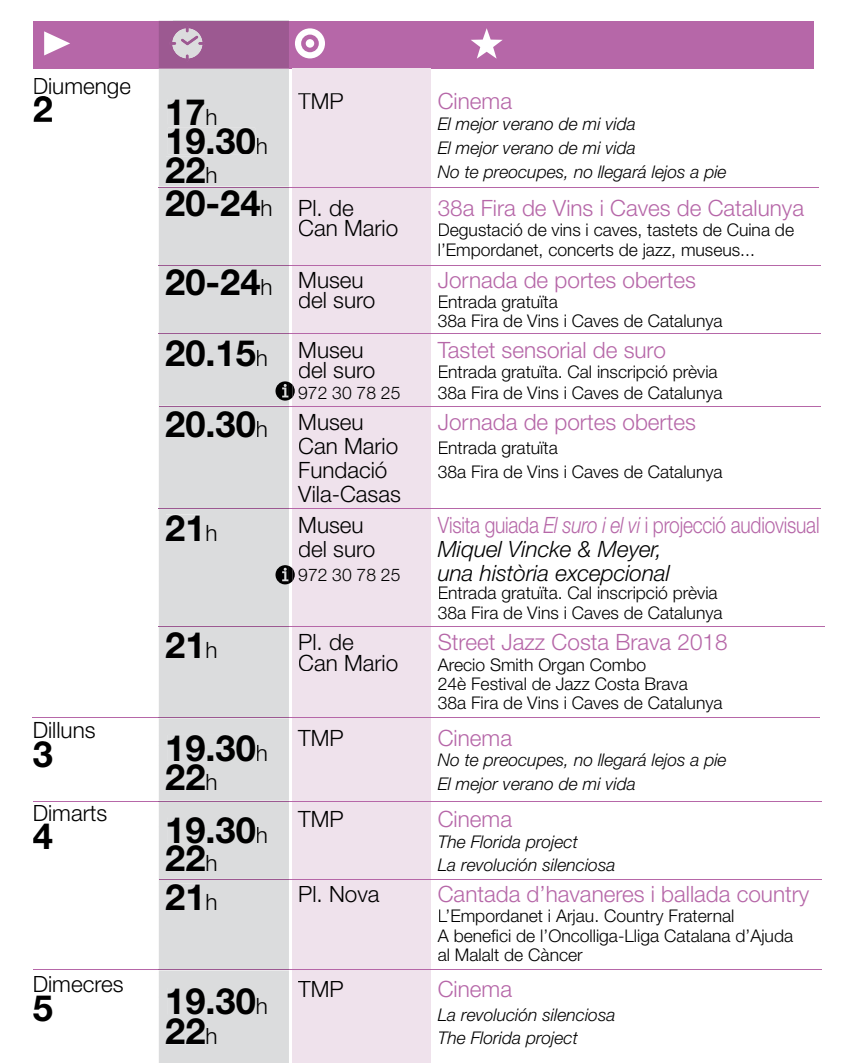
<style>
.page{position:relative;width:851px;height:1063px;background:#fff}
.page>*{position:absolute;margin:0;border:0;box-sizing:border-box;transform-origin:0 0}
.t1{font:700 36.25px/29px "Helvetica Neue LT Std";color:#000}
.t2{font:300 22.5px "Helvetica Neue LT Std";color:#b667a8}
.t3{font:300 22.5px/31.2px "Helvetica Neue LT Std";color:#000}
.t4{font:300 22.5px "Helvetica Neue LT Std";color:#b667a8;scale:.85 1}
.t5{font:italic 300 22.5px "Helvetica Neue LT Std";color:#000}
.t6{font:300 17.5px/19px "Helvetica Neue LT Std";color:#000}
.t7{font:italic 300 17.5px/24px "Helvetica Neue LT Std";color:#000}
.s1{font-weight:300;font-size:22.5px}
.s2{font-style:italic}
</style>
<div class="page">
<div style="left:34px;top:21px;width:780px;height:47px;background:#b667a8"></div>
<hr style="left:173px;top:21px;width:144px;height:1px;background:#fff">
<div style="left:292px;top:68px;width:139px;height:995px;background:#efe2ec"></div>
<svg style="left:471px;top:28px;width:31px;height:31px"></svg>
<div style="left:295px;top:28px;width:30px;height:30px;background:#fff;border-radius:50%"></div>
<svg style="left:301px;top:35px;width:18px;height:17px"></svg>
<svg style="left:44px;top:31px;width:26px;height:24px"></svg>
<hr style="left:36px;top:96px;width:14px;height:3px;background:#000">
<hr style="left:158px;top:265px;width:663px;height:1px;background:#b667a8">
<hr style="left:158px;top:508px;width:663px;height:1px;background:#b667a8">
<hr style="left:159px;top:406px;width:662px;height:1px;background:#b667a8">
<hr style="left:33px;top:801px;width:788px;height:1px;background:#b667a8">
<hr style="left:33px;top:969px;width:788px;height:1px;background:#b667a8">
<hr style="left:158px;top:333px;width:663px;height:1px;background:#b667a8">
<hr style="left:160px;top:879px;width:661px;height:1px;background:#b667a8">
<hr style="left:158px;top:187px;width:661px;height:1px;background:#b667a8">
<hr style="left:158px;top:626px;width:666px;height:1px;background:#b667a8">
<hr style="left:33px;top:717px;width:786px;height:1px;background:#b667a8">
<div style="left:159px;top:718px;width:130px;height:345px;background:#dbdcdd"></div>
<div style="left:168px;top:735px;width:87px;height:26px;background:#dbdcdd"></div>
<div style="left:257px;top:745px;width:10px;height:16px;background:#dbdcdd"></div>
<div style="left:166px;top:764px;width:39px;height:26px;background:#dbdcdd"></div>
<div style="left:207px;top:774px;width:9px;height:16px;background:#dbdcdd"></div>
<div style="left:168px;top:817px;width:87px;height:27px;background:#dbdcdd"></div>
<div style="left:257px;top:827px;width:10px;height:16px;background:#dbdcdd"></div>
<div style="left:166px;top:845px;width:39px;height:26px;background:#dbdcdd"></div>
<div style="left:207px;top:855px;width:9px;height:16px;background:#dbdcdd"></div>
<div style="left:166px;top:884px;width:33px;height:26px;background:#dbdcdd"></div>
<div style="left:207px;top:894px;width:9px;height:16px;background:#dbdcdd"></div>
<div style="left:168px;top:988px;width:87px;height:26px;background:#dbdcdd"></div>
<div style="left:257px;top:998px;width:10px;height:16px;background:#dbdcdd"></div>
<div style="left:166px;top:1018px;width:39px;height:26px;background:#dbdcdd"></div>
<div style="left:207px;top:1028px;width:9px;height:16px;background:#dbdcdd"></div>
<hr style="left:159px;top:801px;width:130px;height:1px;background:#9c5991">
<hr style="left:159px;top:969px;width:130px;height:1px;background:#9c5991">
<hr style="left:160px;top:879px;width:129px;height:1px;background:#9c5991">
<div style="left:159px;top:627px;width:130px;height:90px;background:#dbdcdd"></div>
<div style="left:166px;top:632px;width:33px;height:26px;background:#dbdcdd"></div>
<div style="left:207px;top:642px;width:9px;height:16px;background:#dbdcdd"></div>
<div style="left:159px;top:68px;width:130px;height:558px;background:#dbdcdd"></div>
<div style="left:168px;top:99px;width:36px;height:26px;background:#dbdcdd"></div>
<div style="left:207px;top:109px;width:9px;height:16px;background:#dbdcdd"></div>
<div style="left:168px;top:128px;width:87px;height:26px;background:#dbdcdd"></div>
<div style="left:257px;top:138px;width:10px;height:16px;background:#dbdcdd"></div>
<div style="left:166px;top:157px;width:39px;height:26px;background:#dbdcdd"></div>
<div style="left:207px;top:167px;width:9px;height:16px;background:#dbdcdd"></div>
<div style="left:166px;top:190px;width:94px;height:26px;background:#dbdcdd"></div>
<div style="left:262px;top:200px;width:9px;height:16px;background:#dbdcdd"></div>
<div style="left:166px;top:269px;width:94px;height:27px;background:#dbdcdd"></div>
<div style="left:262px;top:279px;width:9px;height:16px;background:#dbdcdd"></div>
<div style="left:166px;top:340px;width:89px;height:26px;background:#dbdcdd"></div>
<div style="left:257px;top:350px;width:10px;height:16px;background:#dbdcdd"></div>
<div style="left:166px;top:411px;width:89px;height:27px;background:#dbdcdd"></div>
<div style="left:257px;top:421px;width:10px;height:16px;background:#dbdcdd"></div>
<div style="left:166px;top:515px;width:33px;height:26px;background:#dbdcdd"></div>
<div style="left:207px;top:524px;width:9px;height:17px;background:#dbdcdd"></div>
<hr style="left:159px;top:265px;width:130px;height:1px;background:#9c5991">
<hr style="left:159px;top:508px;width:130px;height:1px;background:#9c5991">
<hr style="left:159px;top:406px;width:130px;height:1px;background:#9c5991">
<hr style="left:159px;top:333px;width:130px;height:1px;background:#9c5991">
<hr style="left:159px;top:187px;width:130px;height:1px;background:#9c5991">
<hr style="left:159px;top:626px;width:130px;height:1px;background:#9c5991">
<hr style="left:159px;top:717px;width:130px;height:1px;background:#9c5991">
<svg style="left:159px;top:21px;width:130px;height:47px;background:#a26698"></svg>
<svg style="left:275px;top:381px;width:20px;height:20px"></svg>
<svg style="left:275px;top:565px;width:20px;height:19px"></svg>
<p class="t3" style="left:33px;top:73px;width:100px">Diumenge</p>
<h1 class="t1" style="left:33px;top:99px;width:22px">2</h1>
<p class="t3" style="left:298px;top:88px;width:47px">TMP</p>
<p class="t2" style="left:438px;top:93px;width:76px">Cinema</p>
<h1 class="t1" style="left:165px;top:102px;width:104px">17<span class="s1">h<br></span>19.30<span class="s1">h<br></span>22<span class="s1">h</span></h1>
<h1 class="t1" style="left:165px;top:168px;width:109px;line-height:79.2px">20-24<span class="s1">h<br></span>20-24<span class="s1">h</span></h1>
<p class="t7" style="left:438px;top:114px;width:290px">El mejor verano de mi vida<br>El mejor verano de mi vida<br>No te preocupes, no llegará lejos a pie</p>
<p class="t3" style="left:298px;top:195px;width:57px">Pl. de</p>
<p class="t2" style="left:438px;top:200px;width:367px">38a Fira de Vins i Caves de Catalunya</p>
<p class="t3" style="left:298px;top:215px;width:101px">Can Mario</p>
<p class="t6" style="left:437px;top:222px;width:358px;line-height:20.2px">Degustació de vins i caves, tastets de Cuina de l’Empordanet, concerts de jazz, museus...</p>
<p class="t3" style="left:298px;top:267px;width:67px">Museu</p>
<p class="t2" style="left:438px;top:272px;width:259px">Jornada de portes obertes</p>
<p class="t3" style="left:298px;top:287px;width:79px">del suro</p>
<p class="t6" style="left:437px;top:294px;width:286px">Entrada gratuïta<br>38a Fira de Vins i Caves de Catalunya</p>
<p class="t3" style="left:298px;top:337px;width:67px">Museu</p>
<p class="t2" style="left:438px;top:342px;width:229px">Tastet sensorial de suro</p>
<p class="t3" style="left:298px;top:358px;width:79px">del suro</p>
<p class="t6" style="left:438px;top:365px;width:281px">Entrada gratuïta. Cal inscripció prèvia</p>
<p class="t6" style="left:298px;top:385px;width:104px">972 30 78 25</p>
<p class="t6" style="left:437px;top:385px;width:286px">38a Fira de Vins i Caves de Catalunya</p>
<p class="t3" style="left:298px;top:409px;width:67px">Museu</p>
<p class="t2" style="left:438px;top:414px;width:259px">Jornada de portes obertes</p>
<p class="t3" style="left:298px;top:433px;width:101px">Can Mario</p>
<p class="t6" style="left:438px;top:440px;width:121px">Entrada gratuïta</p>
<p class="t3" style="left:298px;top:457px;width:91px">Fundació</p>
<p class="t6" style="left:438px;top:464px;width:286px">38a Fira de Vins i Caves de Catalunya</p>
<p class="t3" style="left:298px;top:481px;width:104px">Vila-Casas<br>Museu</p>
<h1 class="t1" style="left:165px;top:321px;width:104px;line-height:71.8px">20.15<span class="s1">h<br></span>20.30<span class="s1">h</span></h1>
<h1 class="t1" style="left:165px;top:517px;width:54px">21<span class="s1">h</span></h1>
<p class="t4" style="left:438px;top:517px;width:450px">Visita guiada <span class="s2">El suro i el vi</span> i projecció audiovisual</p>
<p class="t3" style="left:298px;top:536px;width:79px">del suro</p>
<p class="t5" style="left:438px;top:541px;width:226px">Miquel Vincke &amp; Meyer,</p>
<p class="t6" style="left:298px;top:568px;width:104px">972 30 78 25</p>
<p class="t5" style="left:437px;top:565px;width:234px">una història excepcional</p>
<p class="t6" style="left:437px;top:585px;width:286px;line-height:20.2px">Entrada gratuïta. Cal inscripció prèvia<br>38a Fira de Vins i Caves de Catalunya</p>
<p class="t3" style="left:298px;top:629px;width:57px">Pl. de</p>
<p class="t2" style="left:438px;top:634px;width:291px">Street Jazz Costa Brava 2018</p>
<p class="t3" style="left:298px;top:650px;width:101px">Can Mario</p>
<p class="t6" style="left:437px;top:657px;width:286px">Arecio Smith Organ Combo<br>24è Festival de Jazz Costa Brava<br>38a Fira de Vins i Caves de Catalunya</p>
<h1 class="t1" style="left:165px;top:635px;width:54px">21<span class="s1">h</span></h1>
<p class="t3" style="left:33px;top:717px;width:64px">Dilluns</p>
<h1 class="t1" style="left:33px;top:744px;width:22px">3</h1>
<p class="t3" style="left:33px;top:801px;width:76px">Dimarts</p>
<h1 class="t1" style="left:33px;top:826px;width:22px">4</h1>
<p class="t3" style="left:33px;top:971px;width:92px">Dimecres</p>
<h1 class="t1" style="left:33px;top:998px;width:22px">5</h1>
<h1 class="t1" style="left:165px;top:738px;width:104px">19.30<span class="s1">h<br></span>22<span class="s1">h</span></h1>
<h1 class="t1" style="left:165px;top:821px;width:104px;line-height:27.8px">19.30<span class="s1">h<br></span>22<span class="s1">h</span></h1>
<h1 class="t1" style="left:165px;top:887px;width:54px">21<span class="s1">h</span></h1>
<h1 class="t1" style="left:165px;top:990px;width:104px;line-height:30.2px">19.30<span class="s1">h<br></span>22<span class="s1">h</span></h1>
<p class="t3" style="left:298px;top:725px;width:47px">TMP</p>
<p class="t2" style="left:438px;top:730px;width:76px">Cinema</p>
<p class="t7" style="left:438px;top:750px;width:290px">No te preocupes, no llegará lejos a pie<br>El mejor verano de mi vida</p>
<p class="t3" style="left:298px;top:806px;width:47px">TMP</p>
<p class="t2" style="left:438px;top:811px;width:76px">Cinema</p>
<p class="t7" style="left:438px;top:833px;width:179px;line-height:22.8px">The Florida project<br>La revolución silenciosa</p>
<p class="t3" style="left:298px;top:881px;width:83px">Pl. Nova</p>
<p class="t2" style="left:438px;top:886px;width:373px">Cantada d’havaneres i ballada country</p>
<p class="t6" style="left:437px;top:909px;width:357px">L’Empordanet i Arjau. Country Fraternal<br>A benefici de l’Oncolliga-Lliga Catalana d’Ajuda al Malalt de Càncer</p>
<p class="t3" style="left:298px;top:977px;width:47px">TMP</p>
<p class="t2" style="left:438px;top:981px;width:76px">Cinema</p>
<p class="t7" style="left:438px;top:1006px;width:179px;line-height:22.8px">La revolución silenciosa<br>The Florida project</p>
</div>
